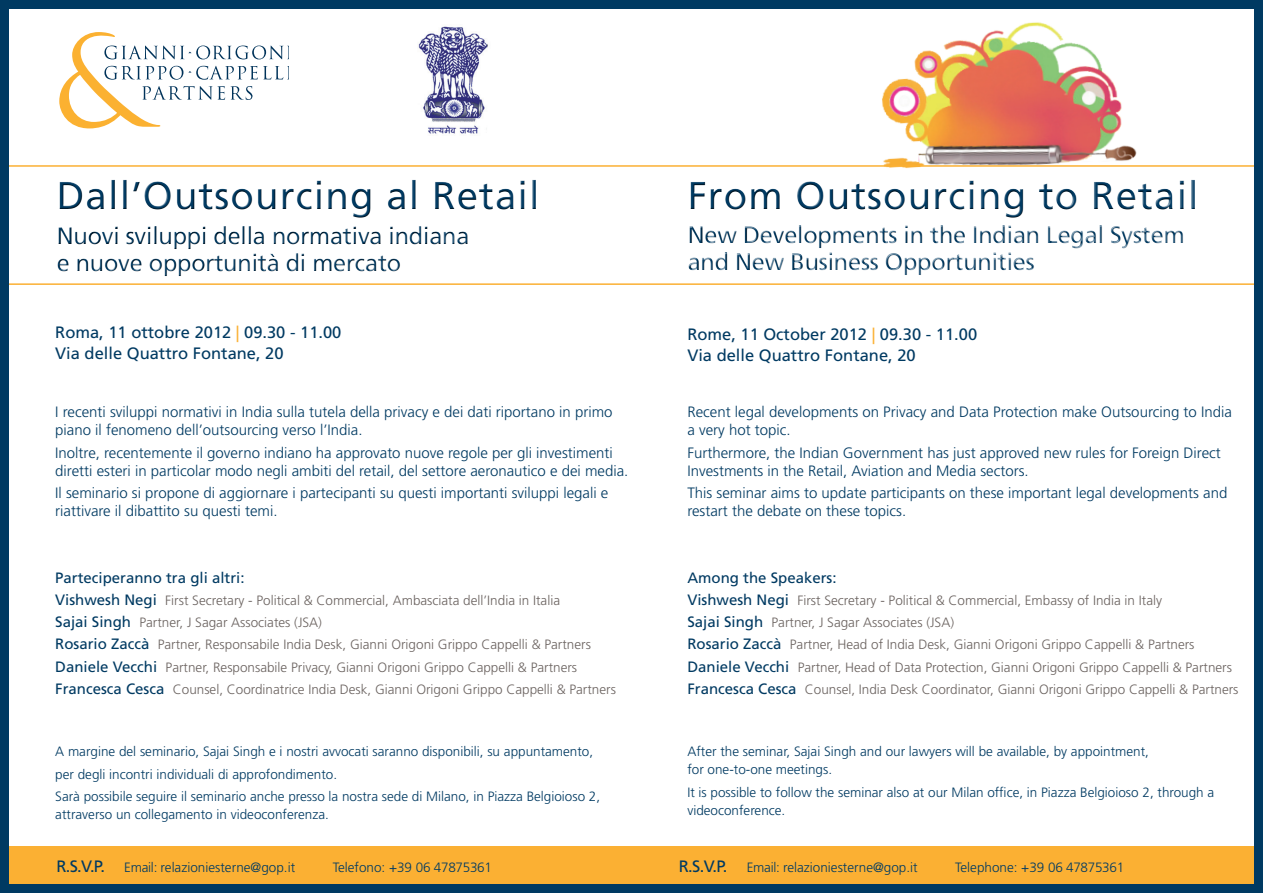
<style>
.page{position:relative;width:1263px;height:893px;background:#fff}
.page>*{position:absolute;margin:0;border:0;box-sizing:border-box;transform-origin:0 0}
.t1{font:39px "Frutiger LT Std";letter-spacing:.02em;color:#003a62}
.t2{font:24px/27px "Frutiger LT Std";letter-spacing:-.02em;color:#003a62}
.t3{font:16.5px/21px "Frutiger LT Std";color:#003a62}
.t4{font:300 15px/18px "Frutiger LT Std";color:#003a62}
.t5{font:15px "Frutiger LT Std";color:#003a62}
.t6{font:300 13.5px/22.2px "Frutiger LT Std";color:#6b6360}
.t7{font:300 13.5px/22.2px "Frutiger LT Std";color:#003a62}
.t8{font:300 13.5px "Frutiger LT Std";letter-spacing:-.02em;color:#003a62}
.s1{color:#fbb033}
.s2{font-weight:400;font-size:15px;color:#003a62}
.s3{font-weight:400;font-size:16.5px}
</style>
<div class="page">
<img style="left:882px;top:22px;width:255px;height:146px">
<svg style="left:59px;top:32px;width:230px;height:96px"></svg>
<img style="left:418px;top:26px;width:70px;height:108px">
<div style="left:687px;top:180px;width:510px;height:97px;background:#231f20;opacity:.75"></div>
<div style="left:56px;top:180px;width:482px;height:97px;background:#231f20;opacity:.75"></div>
<div style="left:0;top:846px;width:1263px;height:43px;background:#fbb033"></div>
<hr style="left:0;top:165px;width:1263px;height:2px;background:#fbb033">
<hr style="left:0;top:283px;width:1263px;height:2px;background:#fbb033">
<div style="left:0;top:0;width:1263px;height:893px;border:9px solid #003a62"></div>
<h1 class="t1" style="left:56px;top:173px;width:485px">Dall’Outsourcing al Retail</h1>
<h2 class="t2" style="left:56px;top:222px;width:415px">Nuovi sviluppi della normativa indiana e nuove opportunità di mercato</h2>
<p class="t3" style="left:55px;top:322px;width:288px">Roma, 11 ottobre 2012 <span class="s1">|</span> 09.30 - 11.00<br>Via delle Quattro Fontane, 20</p>
<p class="t4" style="left:55px;top:403px;width:559px">I recenti sviluppi normativi in India sulla tutela della privacy e dei dati riportano in primo piano il fenomeno dell’outsourcing verso l’India.</p>
<p class="t4" style="left:55px;top:444px;width:575px">Inoltre, recentemente il governo indiano ha approvato nuove regole per gli investimenti diretti esteri in particolar modo negli ambiti del retail, del settore aeronautico e dei media.</p>
<p class="t4" style="left:55px;top:484px;width:555px">Il seminario si propone di aggiornare i partecipanti su questi importanti sviluppi legali e riattivare il dibattito su questi temi.</p>
<p class="t5" style="left:55px;top:569px;width:191px">Parteciperanno tra gli altri:</p>
<p class="t6" style="left:55px;top:589px;width:562px"><span class="s2">Vishwesh Negi</span> First Secretary - Political &amp; Commercial, Ambasciata dell’India in Italia<br><span class="s2">Sajai Singh</span> Partner, J Sagar Associates (JSA)<br><span class="s2">Rosario Zaccà</span> Partner, Responsabile India Desk, Gianni Origoni Grippo Cappelli &amp; Partners <span class="s2">Daniele Vecchi</span> Partner, Responsabile Privacy, Gianni Origoni Grippo Cappelli &amp; Partners <span class="s2">Francesca Cesca</span> Counsel, Coordinatrice India Desk, Gianni Origoni Grippo Cappelli &amp; Partners</p>
<p class="t7" style="left:55px;top:741px;width:546px">A margine del seminario, Sajai Singh e i nostri avvocati saranno disponibili, su appuntamento, per degli incontri individuali di approfondimento.<br>Sarà possibile seguire il seminario anche presso la nostra sede di Milano, in Piazza Belgioioso 2,</p>
<p class="t7" style="left:55px;top:803px;width:275px">attraverso un collegamento in videoconferenza.</p>
<h1 class="t1" style="left:687px;top:172px;width:513px">From Outsourcing to Retail</h1>
<h2 class="t2" style="left:687px;top:222px;width:499px">New Developments in the Indian Legal System and New Business Opportunities</h2>
<p class="t3" style="left:687px;top:324px;width:291px">Rome, 11 October 2012 <span class="s1">|</span> 09.30 - 11.00<br>Via delle Quattro Fontane, 20</p>
<p class="t4" style="left:687px;top:403px;width:546px">Recent legal developments on Privacy and Data Protection make Outsourcing to India a very hot topic.</p>
<p class="t4" style="left:687px;top:444px;width:535px">Furthermore, the Indian Government has just approved new rules for Foreign Direct<br>Investments in the Retail, Aviation and Media sectors.</p>
<p class="t4" style="left:687px;top:484px;width:542px">This seminar aims to update participants on these important legal developments and restart the debate on these topics.</p>
<p class="t5" style="left:687px;top:569px;width:151px">Among the Speakers:</p>
<p class="t6" style="left:687px;top:589px;width:553px"><span class="s2">Vishwesh Negi</span> First Secretary - Political &amp; Commercial, Embassy of India in Italy<br><span class="s2">Sajai Singh</span> Partner, J Sagar Associates (JSA)<br><span class="s2">Rosario Zaccà</span> Partner, Head of India Desk, Gianni Origoni Grippo Cappelli &amp; Partners <span class="s2">Daniele Vecchi</span> Partner, Head of Data Protection, Gianni Origoni Grippo Cappelli &amp; Partners <span class="s2">Francesca Cesca</span> Counsel, India Desk Coordinator, Gianni Origoni Grippo Cappelli &amp; Partners</p>
<p class="t7" style="left:687px;top:743px;width:463px;line-height:18px">After the seminar, Sajai Singh and our lawyers will be available, by appointment, for one-to-one meetings.</p>
<p class="t7" style="left:687px;top:783px;width:528px;line-height:18px">It is possible to follow the seminar also at our Milan office, in Piazza Belgioioso 2, through a videoconference.</p>
<p class="t7" style="left:56px;top:856px;width:240px"><span class="s3">R.S.V.P.</span> Email: relazioniesterne@gop.it</p>
<p class="t8" style="left:333px;top:859px;width:161px">Telefono: +39 06 47875361</p>
<p class="t7" style="left:679px;top:856px;width:240px"><span class="s3">R.S.V.P.</span> Email: relazioniesterne@gop.it</p>
<p class="t8" style="left:955px;top:859px;width:171px">Telephone: +39 06 47875361</p>
</div>
